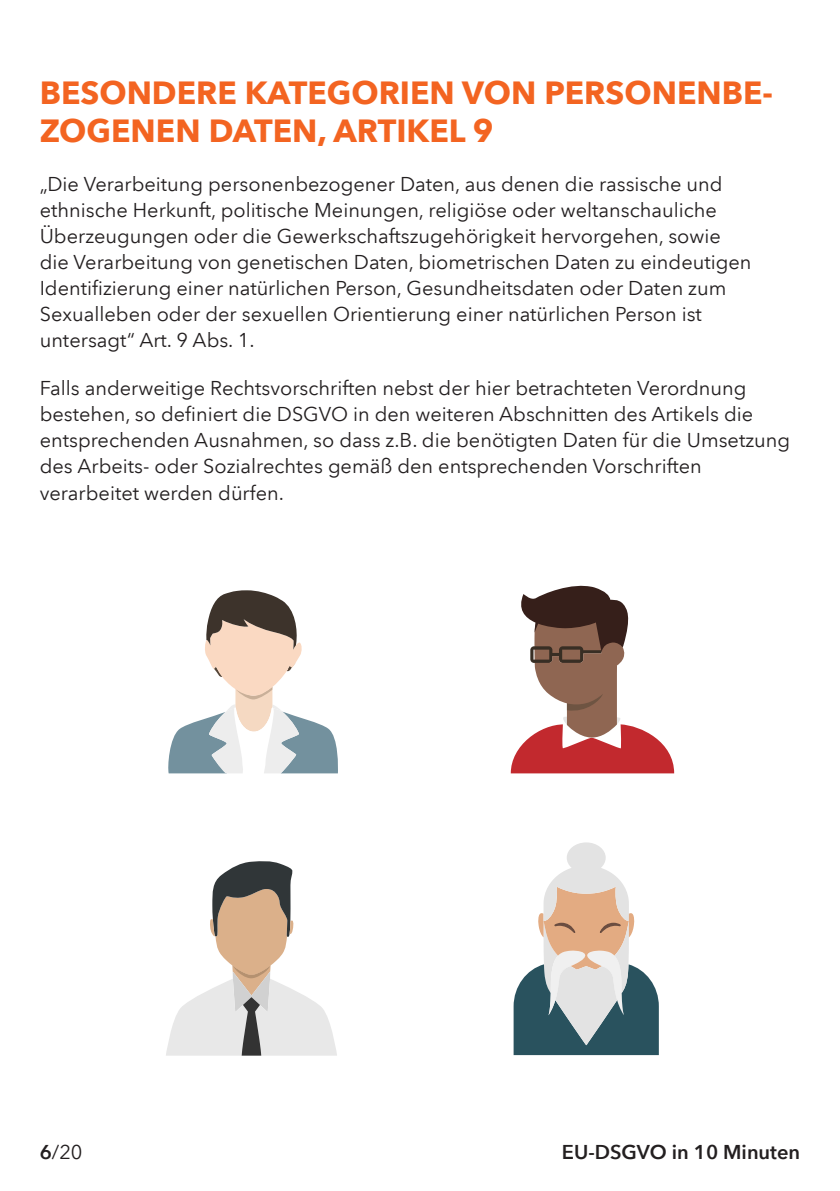
<style>
.page{position:relative;width:840px;height:1191px;background:#fff}
.page>*{position:absolute;margin:0;border:0;box-sizing:border-box;transform-origin:0 0}
.t1{font:700 32px/38.4px "Avenir Next LT Pro";color:#f36421}
.t2{font:20px/26px "Avenir Next LT Pro";color:#231f20}
.t3{font:600 20px "Avenir Next LT Pro";color:#231f20}
.s1{font-weight:600}
</style>
<div class="page">
<svg style="left:168px;top:590px;width:170px;height:183px"></svg>
<svg style="left:510px;top:585px;width:163px;height:188px"></svg>
<svg style="left:513px;top:842px;width:145px;height:213px"></svg>
<svg style="left:166px;top:861px;width:171px;height:194px"></svg>
<h1 class="t1" style="left:40px;top:73px;width:734px">BESONDERE KATEGORIEN VON PERSONENBE-<br>ZOGENEN DATEN, ARTIKEL 9</h1>
<p class="t2" style="left:40px;top:171px;width:712px">„Die Verarbeitung personenbezogener Daten, aus denen die rassische und ethnische Herkunft, politische Meinungen, religiöse oder weltanschauliche Überzeugungen oder die Gewerkschaftszugehörigkeit hervorgehen, sowie die Verarbeitung von genetischen Daten, biometrischen Daten zu eindeutigen Identifizierung einer natürlichen Person, Gesundheitsdaten oder Daten zum Sexualleben oder der sexuellen Orientierung einer natürlichen Person ist untersagt“ Art. 9 Abs. 1.</p>
<p class="t2" style="left:40px;top:375px;width:751px">Falls anderweitige Rechtsvorschriften nebst der hier betrachteten Verordnung bestehen, so definiert die DSGVO in den weiteren Abschnitten des Artikels die entsprechenden Ausnahmen, so dass z.B. die benötigten Daten für die Umsetzung des Arbeits- oder Sozialrechtes gemäß den entsprechenden Vorschriften verarbeitet werden dürfen.</p>
<p class="t2" style="left:40px;top:1138px;width:44px"><span class="s1">6</span>/20</p>
<p class="t3" style="left:561px;top:1139px;width:240px">EU-DSGVO in 10 Minuten</p>
</div>
